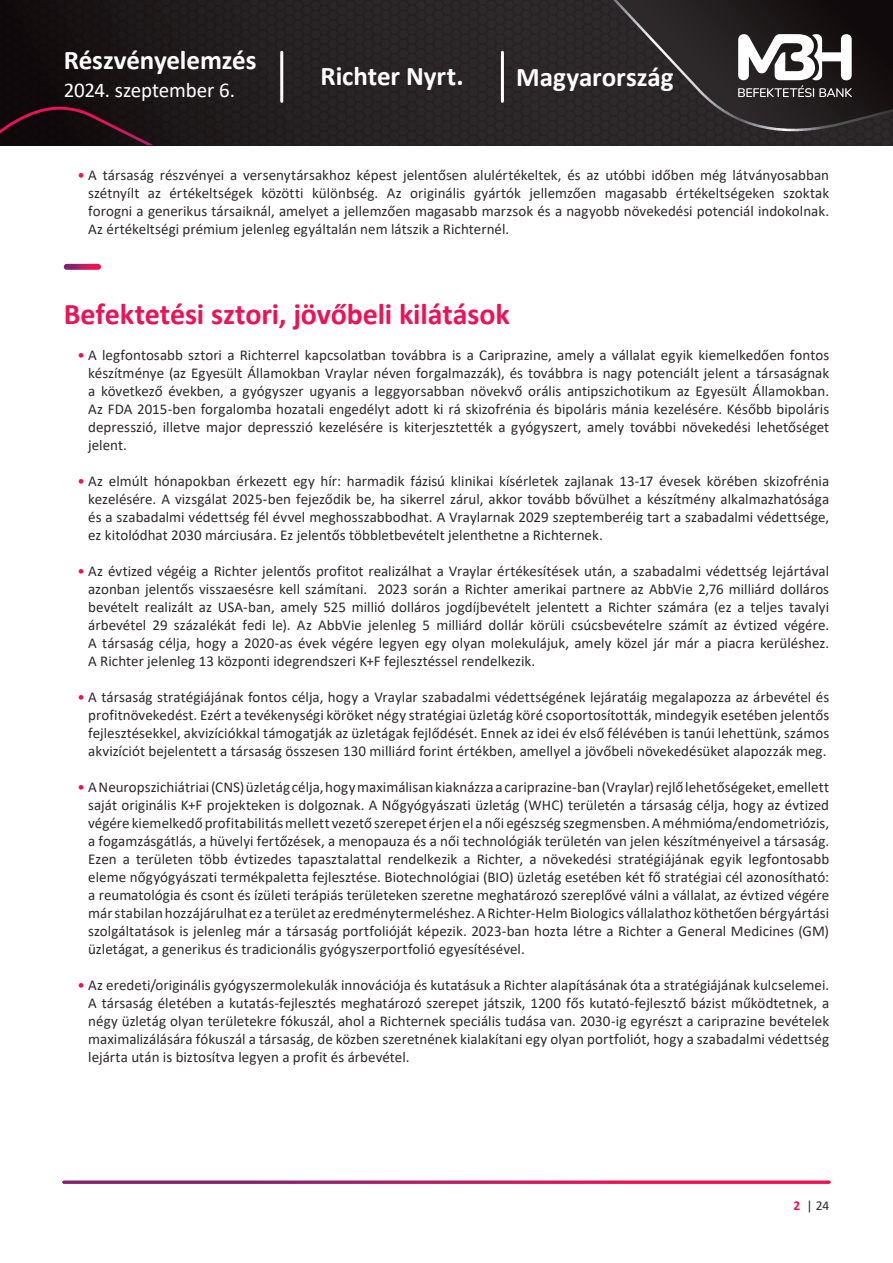
<style>
.page{position:relative;width:893px;height:1263px;background:#fff}
.page>*{position:absolute;margin:0;border:0;box-sizing:border-box;transform-origin:0 0}
.t1{font:700 30px "Calibri";letter-spacing:-.005em;color:#ed1255}
.t2{font:700 27px "Calibri";letter-spacing:-.005em;color:#fff}
.t3{font:21px "Calibri";letter-spacing:-.01em;color:#fff}
.t4{font:15px/18px "Calibri";color:#2d292a;text-align:justify}
.t5{font:13.5px "Calibri";color:#2d292a}
.s1{color:#ed1255}
.s2{font-weight:700;color:#ed1255}
</style>
<div class="page">
<svg style="left:0;top:0;width:893px;height:146px;background:#231e1f"></svg>
<svg style="left:0;top:107px;width:154px;height:38px;background:#230d14"></svg>
<svg style="left:606px;top:0;width:287px;height:139px;background:#383435"></svg>
<hr style="left:280px;top:52px;width:3px;height:49px;background:#fff">
<hr style="left:501px;top:52px;width:3px;height:49px;background:#fff">
<svg style="left:64px;top:264px;width:37px;height:6px"></svg>
<h2 class="t2" style="left:64px;top:41px;width:194px">Részvényelemzés</h2>
<h3 class="t3" style="left:64px;top:76px;width:173px">2024. szeptember 6.</h3>
<h2 class="t2" style="left:321px;top:57px;width:145px">Richter Nyrt.</h2>
<h2 class="t2" style="left:516px;top:58px;width:159px">Magyarország</h2>
<p class="t4" style="left:88px;top:165px;width:742px;text-indent:-11px"><span class="s1">•</span> A társaság részvényei a versenytársakhoz képest jelentősen alulértékeltek, és az utóbbi időben még látványosabban szétnyílt az értékeltségek közötti különbség. Az originális gyártók jellemzően magasabb értékeltségeken szoktak forogni a generikus társaiknál, amelyet a jellemzően magasabb marzsok és a nagyobb növekedési potenciál indokolnak.<br>Az értékeltségi prémium jelenleg egyáltalán nem látszik a Richternél.</p>
<h1 class="t1" style="left:64px;top:293px;width:448px">Befektetési sztori, jövőbeli kilátások</h1>
<p class="t4" style="left:88px;top:345px;width:742px;text-indent:-11px"><span class="s1">•</span> A legfontosabb sztori a Richterrel kapcsolatban továbbra is a Cariprazine, amely a vállalat egyik kiemelkedően fontos készítménye (az Egyesült Államokban Vraylar néven forgalmazzák), és továbbra is nagy potenciált jelent a társaságnak a következő években, a gyógyszer ugyanis a leggyorsabban növekvő orális antipszichotikum az Egyesült Államokban.<br>Az FDA 2015-ben forgalomba hozatali engedélyt adott ki rá skizofrénia és bipoláris mánia kezelésére. Később bipoláris depresszió, illetve major depresszió kezelésére is kiterjesztették a gyógyszert, amely további növekedési lehetőséget jelent.</p>
<p class="t4" style="left:88px;top:471px;width:742px;text-indent:-11px"><span class="s1">•</span> Az elmúlt hónapokban érkezett egy hír: harmadik fázisú klinikai kísérletek zajlanak 13-17 évesek körében skizofrénia kezelésére. A vizsgálat 2025-ben fejeződik be, ha sikerrel zárul, akkor tovább bővülhet a készítmény alkalmazhatósága és a szabadalmi védettség fél évvel meghosszabbodhat. A Vraylarnak 2029 szeptemberéig tart a szabadalmi védettsége, ez kitolódhat 2030 márciusára. Ez jelentős többletbevételt jelenthetne a Richternek.</p>
<p class="t4" style="left:88px;top:561px;width:742px;text-indent:-11px"><span class="s1">•</span> Az évtized végéig a Richter jelentős profitot realizálhat a Vraylar értékesítések után, a szabadalmi védettség lejártával azonban jelentős visszaesésre kell számítani. 2023 során a Richter amerikai partnere az AbbVie 2,76 milliárd dolláros bevételt realizált az USA-ban, amely 525 millió dolláros jogdíjbevételt jelentett a Richter számára (ez a teljes tavalyi árbevétel 29 százalékát fedi le). Az AbbVie jelenleg 5 milliárd dollár körüli csúcsbevételre számít az évtized végére.<br>A társaság célja, hogy a 2020-as évek végére legyen egy olyan molekulájuk, amely közel jár már a piacra kerüléshez.<br>A Richter jelenleg 13 központi idegrendszeri K+F fejlesztéssel rendelkezik.</p>
<p class="t4" style="left:88px;top:687px;width:742px;text-indent:-11px"><span class="s1">•</span> A társaság stratégiájának fontos célja, hogy a Vraylar szabadalmi védettségének lejáratáig megalapozza az árbevétel és profitnövekedést. Ezért a tevékenységi köröket négy stratégiai üzletág köré csoportosították, mindegyik esetében jelentős fejlesztésekkel, akvizíciókkal támogatják az üzletágak fejlődését. Ennek az idei év első félévében is tanúi lehettünk, számos akvizíciót bejelentett a társaság összesen 130 milliárd forint értékben, amellyel a jövőbeli növekedésüket alapozzák meg.</p>
<p class="t4" style="left:88px;top:777px;width:742px;text-indent:-11px"><span class="s1">•</span> A Neuropszichiátriai (CNS) üzletág célja, hogy maximálisan kiaknázza a cariprazine-ban (Vraylar) rejlő lehetőségeket, emellett saját originális K+F projekteken is dolgoznak. A Nőgyógyászati üzletág (WHC) területén a társaság célja, hogy az évtized végére kiemelkedő profitabilitás mellett vezető szerepet érjen el a női egészség szegmensben. A méhmióma/endometriózis, a fogamzásgátlás, a hüvelyi fertőzések, a menopauza és a női technológiák területén van jelen készítményeivel a társaság.<br>Ezen a területen több évtizedes tapasztalattal rendelkezik a Richter, a növekedési stratégiájának egyik legfontosabb eleme nőgyógyászati termékpaletta fejlesztése. Biotechnológiai (BIO) üzletág esetében két fő stratégiai cél azonosítható: a reumatológia és csont és ízületi terápiás területeken szeretne meghatározó szereplővé válni a vállalat, az évtized végére már stabilan hozzájárulhat ez a terület az eredménytermeléshez. A Richter-Helm Biologics vállalathoz köthetően bérgyártási szolgáltatások is jelenleg már a társaság portfolióját képezik. 2023-ban hozta létre a Richter a General Medicines (GM) üzletágat, a generikus és tradicionális gyógyszerportfolió egyesítésével.</p>
<p class="t4" style="left:88px;top:975px;width:742px;text-indent:-11px"><span class="s1">•</span> Az eredeti/originális gyógyszermolekulák innovációja és kutatásuk a Richter alapításának óta a stratégiájának kulcselemei.<br>A társaság életében a kutatás-fejlesztés meghatározó szerepet játszik, 1200 fős kutató-fejlesztő bázist működtetnek, a négy üzletág olyan területekre fókuszál, ahol a Richternek speciális tudása van. 2030-ig egyrészt a cariprazine bevételek maximalizálására fókuszál a társaság, de közben szeretnének kialakítani egy olyan portfoliót, hogy a szabadalmi védettség lejárta után is biztosítva legyen a profit és árbevétel.</p>
<p class="t5" style="left:793px;top:1196px;width:37px"><span class="s2">2</span> | 24</p>
</div>
